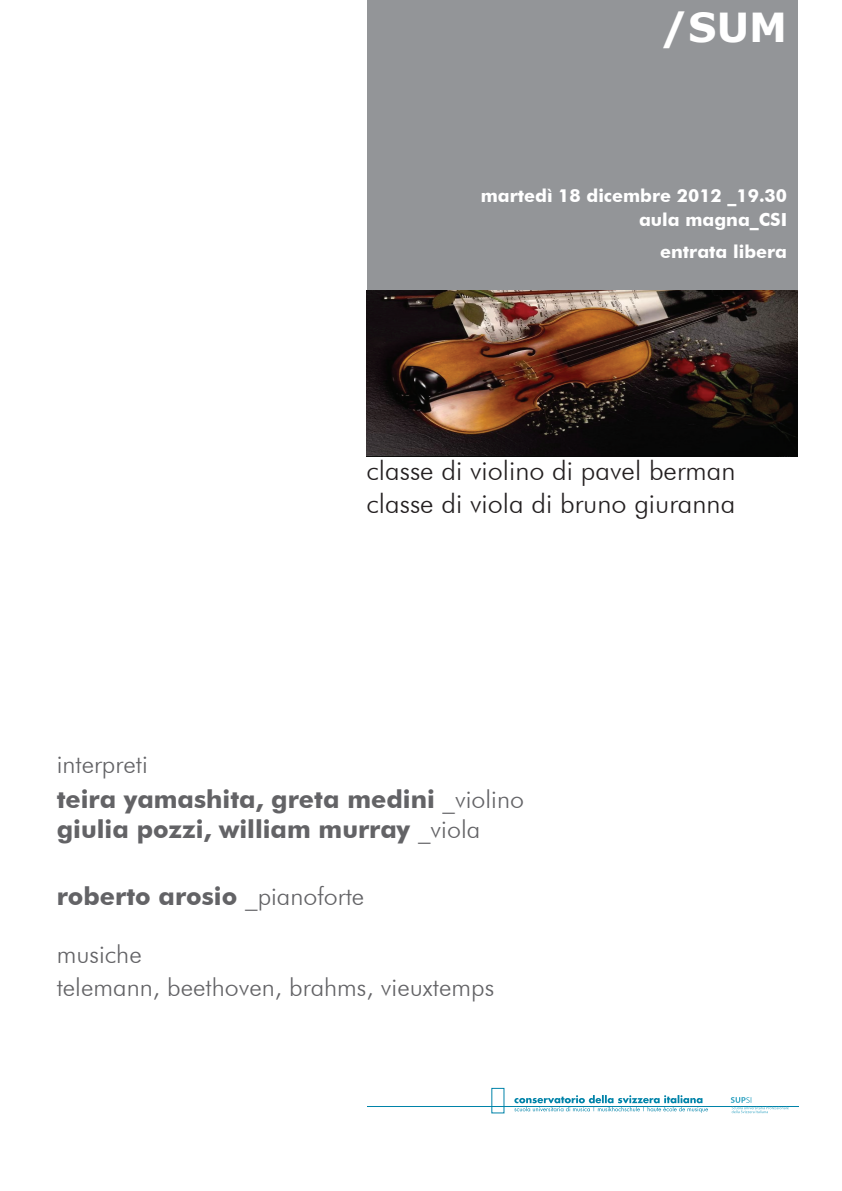
<style>
.page{position:relative;width:842px;height:1191px;background:#fff}
.page>*{position:absolute;margin:0;border:0;box-sizing:border-box;transform-origin:0 0}
.t1{font:700 40px "Verdana";color:#fff}
.t2{font:300 27px/32.4px "Futura BT";color:#231f20}
.t3{font:700 25px/30px "Futura BT";color:#636366}
.t4{font:300 25px "Futura BT";color:#636366}
.t5{font:700 18px/24px "Futura BT";color:#fff;text-align:right}
.s1{font-weight:300}
</style>
<div class="page">
<div style="left:367px;top:0;width:430px;height:291px;background:#939598"></div>
<svg style="left:367px;top:1088px;width:431px;height:25px"></svg>
<img style="left:367px;top:291px;width:430px;height:165px">
<h1 class="t1" style="left:661px;top:2px;width:128px">/SUM</h1>
<p class="t5" style="left:481px;top:184px;width:308px">martedì 18 dicembre 2012 _19.30 aula magna_CSI</p>
<p class="t5" style="left:660px;top:240px;width:128px">entrata libera</p>
<p class="t4" style="left:57px;top:749px;width:93px">interpreti</p>
<p class="t2" style="left:367px;top:454px;width:370px">classe di violino di pavel berman classe di viola di bruno giuranna</p>
<p class="t3" style="left:57px;top:784px;width:469px">teira yamashita, greta medini <span class="s1">_violino </span>giulia pozzi, william murray <span class="s1">_viola</span></p>
<p class="t3" style="left:57px;top:881px;width:309px">roberto arosio <span class="s1">_pianoforte</span></p>
<p class="t4" style="left:57px;top:938px;width:87px">musiche</p>
<p class="t4" style="left:57px;top:971px;width:439px">telemann, beethoven, brahms, vieuxtemps</p>
</div>
